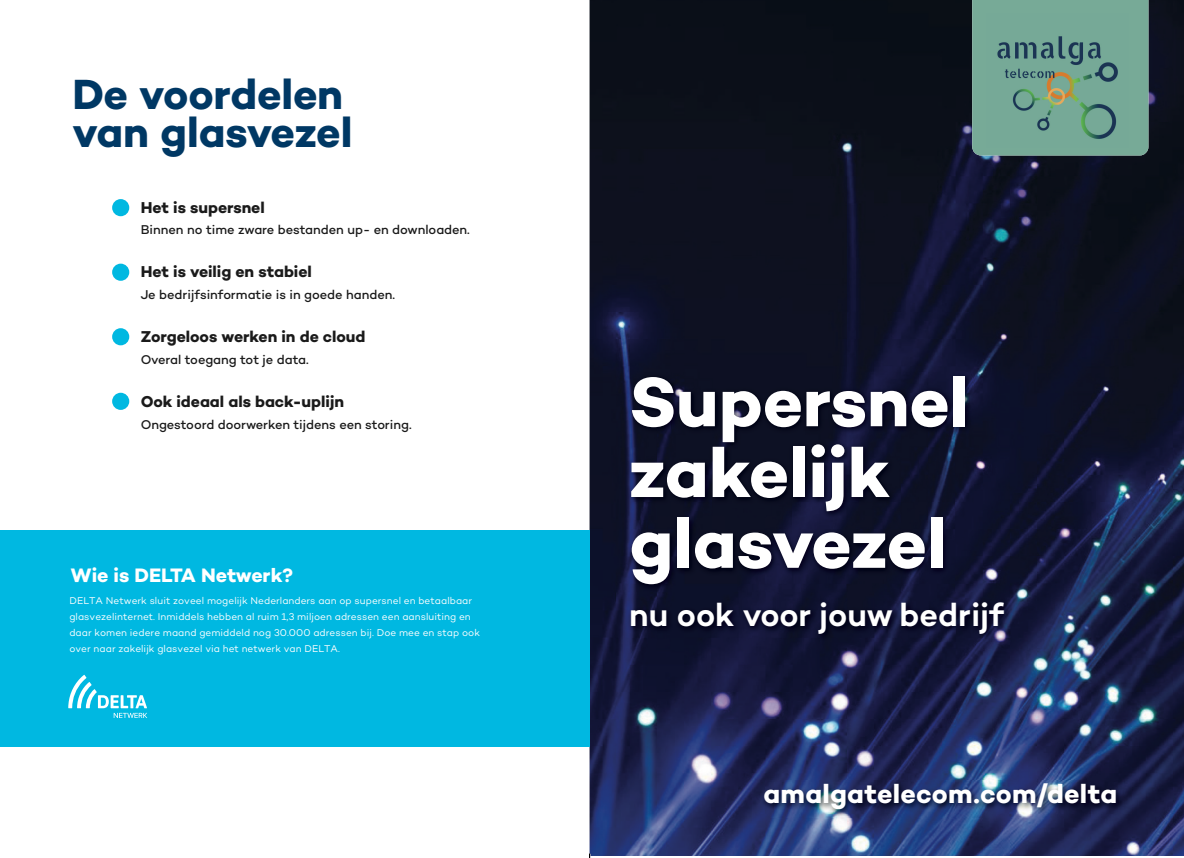
<style>
.page{position:relative;width:1184px;height:858px;background:#fff}
.page>*{position:absolute;margin:0;border:0;box-sizing:border-box;transform-origin:0 0}
.t1{font:700 70.8px/70.8px "Campton";letter-spacing:-.005em;color:#fff}
.t2{font:700 42.9px/38px "Campton";letter-spacing:-.01em;color:#003864}
.t3{font:600 32.8px "Campton";color:#fff}
.t4{font:700 27px "Campton";letter-spacing:.01em;color:#fff}
.t5{font:700 19.8px "Campton";color:#fff}
.t6{font:700 16px "Campton";letter-spacing:-.005em;color:#1a1a1a}
.t7{font:500 13px "Campton";letter-spacing:-.005em;color:#1a1a1a}
.t8{font:10px/16px "Campton";letter-spacing:.005em;color:#fff}
</style>
<div class="page">
<img style="left:590px;top:0;width:594px;height:856px">
<img style="left:628px;top:372px;width:345px;height:220px">
<img style="left:628px;top:598px;width:384px;height:43px">
<div style="left:0;top:530px;width:590px;height:216px;background:#00b8e1"></div>
<svg style="left:68px;top:674px;width:79px;height:44px"></svg>
<img style="left:761px;top:780px;width:362px;height:37px">
<div style="left:112px;top:199px;width:17px;height:17px;background:#00b8e1;border-radius:50%"></div>
<div style="left:112px;top:264px;width:17px;height:17px;background:#00b8e1;border-radius:50%"></div>
<div style="left:112px;top:328px;width:17px;height:17px;background:#00b8e1;border-radius:50%"></div>
<div style="left:112px;top:393px;width:17px;height:17px;background:#00b8e1;border-radius:50%"></div>
<div style="left:972px;top:0;width:176px;height:155px;background:#77aa97"></div>
<img style="left:987px;top:14px;width:141px;height:134px">
<svg style="left:1183px;top:841px;width:1px;height:15px"></svg>
<h2 class="t2" style="left:73px;top:75px;width:281px">De voordelen van glasvezel</h2>
<h3 class="t6" style="left:141px;top:197px;width:126px">Het is supersnel</h3>
<h3 class="t7" style="left:141px;top:222px;width:331px">Binnen no time zware bestanden up- en downloaden.</h3>
<h3 class="t6" style="left:141px;top:262px;width:173px">Het is veilig en stabiel</h3>
<h3 class="t7" style="left:141px;top:286px;width:256px">Je bedrijfsinformatie is in goede handen.</h3>
<h3 class="t6" style="left:141px;top:326px;width:226px">Zorgeloos werken in de cloud</h3>
<h3 class="t7" style="left:141px;top:351px;width:170px">Overal toegang tot je data.</h3>
<h3 class="t6" style="left:141px;top:391px;width:205px">Ook ideaal als back-uplijn</h3>
<h3 class="t7" style="left:141px;top:416px;width:272px">Ongestoord doorwerken tijdens een storing.</h3>
<h3 class="t5" style="left:70px;top:562px;width:224px">Wie is DELTA Netwerk?</h3>
<p class="t8" style="left:69px;top:592px;width:412px">DELTA Netwerk sluit zoveel mogelijk Nederlanders aan op supersnel en betaalbaar glasvezelinternet. Inmiddels hebben al ruim 1,3 miljoen adressen een aansluiting en daar komen iedere maand gemiddeld nog 30.000 adressen bij. Doe mee en stap ook over naar zakelijk glasvezel via het netwerk van DELTA.</p>
<h1 class="t1" style="left:629px;top:365px;width:341px">Supersnel zakelijk glasvezel</h1>
<h3 class="t3" style="left:629px;top:594px;width:377px">nu ook voor jouw bedrijf</h3>
<h3 class="t4" style="left:763px;top:776px;width:355px">amalgatelecom.com/delta</h3>
</div>
